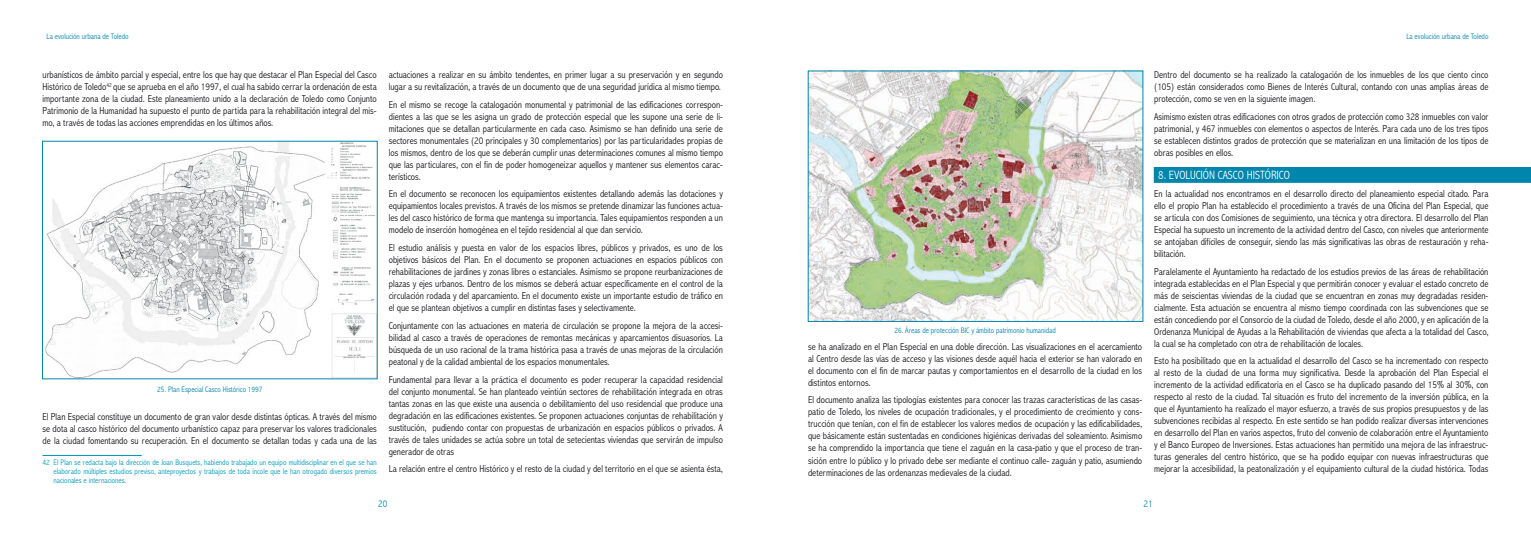
<style>
.page{position:relative;width:1531px;height:545px;background:#fff}
.page>*{position:absolute;margin:0;border:0;box-sizing:border-box;transform-origin:0 0}
.t1{font:300 condensed 12px "Abadi";color:#fff}
.t2{font:300 condensed 10px/12px "Abadi";color:#1a171c;text-align:justify}
.t3{font:300 condensed 10px "Abadi";color:#0085ad}
.t4{font:300 condensed 8px/9px "Abadi";color:#009abc;text-align:justify}
.t5{font:300 condensed 8px "Abadi";color:#0085ad}
</style>
<div class="page">
<div style="left:1154px;top:167px;width:377px;height:15px;background:#0085ad"></div>
<hr style="left:43px;top:455px;width:99px;height:1px;background:#009abc">
<img style="left:45px;top:143px;width:330px;height:233px">
<img style="left:810px;top:73px;width:331px;height:246px">
<p class="t5" style="left:47px;top:31px;width:84px">La evolución urbana de Toledo</p>
<p class="t5" style="left:1406px;top:32px;width:84px">La evolución urbana de Toledo</p>
<p class="t2" style="left:43px;top:68px;width:336px">urbanísticos de ámbito parcial y especial, entre los que hay que destacar el Plan Especial del Casco Histórico de Toledo<sup>42</sup> que se aprueba en el año 1997, el cual ha sabido cerrar la ordenación de esta importante zona de la ciudad. Este planeamiento unido a la declaración de Toledo como Conjunto Patrimonio de la Humanidad ha supuesto el punto de partida para la rehabilitación integral del mis&shy;mo, a través de todas las acciones emprendidas en los últimos años.</p>
<p class="t2" style="left:389px;top:68px;width:336px">actuaciones a realizar en su ámbito tendentes, en primer lugar a su preservación y en segundo lugar a su revitalización, a través de un documento que de una seguridad jurídica al mismo tiempo.</p>
<p class="t2" style="left:389px;top:98px;width:336px">En el mismo se recoge la catalogación monumental y patrimonial de las edificaciones correspon&shy;dientes a las que se les asigna un grado de protección especial que les supone una serie de li&shy;mitaciones que se detallan particularmente en cada caso. Asimismo se han definido una serie de sectores monumentales (20 principales y 30 complementarios) por las particularidades propias de los mismos, dentro de los que se deberán cumplir unas determinaciones comunes al mismo tiempo que las particulares, con el fin de poder homogeneizar aquellos y mantener sus elementos carac&shy;terísticos.</p>
<p class="t2" style="left:389px;top:188px;width:336px">En el documento se reconocen los equipamientos existentes detallando además las dotaciones y equipamientos locales previstos. A través de los mismos se pretende dinamizar las funciones actua&shy;les del casco histórico de forma que mantenga su importancia. Tales equipamientos responden a un modelo de inserción homogénea en el tejido residencial al que dan servicio.</p>
<p class="t2" style="left:389px;top:241px;width:336px">El estudio análisis y puesta en valor de los espacios libres, públicos y privados, es uno de los objetivos básicos del Plan. En el documento se proponen actuaciones en espacios públicos con rehabilitaciones de jardines y zonas libres o estanciales. Asimismo se propone reurbanizaciones de plazas y ejes urbanos. Dentro de los mismos se deberá actuar específicamente en el control de la circulación rodada y del aparcamiento. En el documento existe un importante estudio de tráfico en el que se plantean objetivos a cumplir en distintas fases y selectivamente.</p>
<p class="t2" style="left:389px;top:319px;width:336px">Conjuntamente con las actuaciones en materia de circulación se propone la mejora de la accesi&shy;bilidad al casco a través de operaciones de remontas mecánicas y aparcamientos disuasorios. La búsqueda de un uso racional de la trama histórica pasa a través de unas mejoras de la circulación peatonal y de la calidad ambiental de los espacios monumentales.</p>
<p class="t2" style="left:389px;top:373px;width:336px">Fundamental para llevar a la práctica el documento es poder recuperar la capacidad residencial del conjunto monumental. Se han planteado veintiún sectores de rehabilitación integrada en otras tantas zonas en las que existe una ausencia o debilitamiento del uso residencial que produce una degradación en las edificaciones existentes. Se proponen actuaciones conjuntas de rehabilitación y sustitución, pudiendo contar con propuestas de urbanización en espacios públicos o privados. A través de tales unidades se actúa sobre un total de setecientas viviendas que servirán de impulso generador de otras</p>
<p class="t2" style="left:389px;top:462px;width:336px">La relación entre el centro Histórico y el resto de la ciudad y del territorio en el que se asienta ésta,</p>
<p class="t2" style="left:1154px;top:68px;width:336px">Dentro del documento se ha realizado la catalogación de los inmuebles de los que ciento cinco (105) están considerados como Bienes de Interés Cultural, contando con unas amplias áreas de protección, como se ven en la siguiente imagen.</p>
<p class="t2" style="left:1154px;top:110px;width:336px">Asimismo existen otras edificaciones con otros grados de protección como 328 inmuebles con valor patrimonial, y 467 inmuebles con elementos o aspectos de Interés. Para cada uno de los tres tipos se establecen distintos grados de protección que se materializan en una limitación de los tipos de obras posibles en ellos.</p>
<p class="t1" style="left:1158px;top:168px;width:133px">8. EVOLUCIÓN CASCO HISTÓRICO</p>
<p class="t2" style="left:1154px;top:187px;width:336px">En la actualidad nos encontramos en el desarrollo directo del planeamiento especial citado. Para ello el propio Plan ha establecido el procedimiento a través de una Oficina del Plan Especial, que se articula con dos Comisiones de seguimiento, una técnica y otra directora. El desarrollo del Plan Especial ha supuesto un incremento de la actividad dentro del Casco, con niveles que anteriormente se antojaban difíciles de conseguir, siendo las más significativas las obras de restauración y reha&shy;bilitación.</p>
<p class="t2" style="left:1154px;top:265px;width:336px">Paralelamente el Ayuntamiento ha redactado de los estudios previos de las áreas de rehabilitación integrada establecidas en el Plan Especial y que permitirán conocer y evaluar el estado concreto de más de seiscientas viviendas de la ciudad que se encuentran en zonas muy degradadas residen&shy;cialmente. Esta actuación se encuentra al mismo tiempo coordinada con las subvenciones que se están concediendo por el Consorcio de la ciudad de Toledo, desde el año 2000, y en aplicación de la Ordenanza Municipal de Ayudas a la Rehabilitación de viviendas que afecta a la totalidad del Casco, la cual se ha completado con otra de rehabilitación de locales.</p>
<p class="t2" style="left:1154px;top:354px;width:336px">Esto ha posibilitado que en la actualidad el desarrollo del Casco se ha incrementado con respecto al resto de la ciudad de una forma muy significativa. Desde la aprobación del Plan Especial el incremento de la actividad edificatoria en el Casco se ha duplicado pasando del 15% al 30%, con respecto al resto de la ciudad. Tal situación es fruto del incremento de la inversión pública, en la que el Ayuntamiento ha realizado el mayor esfuerzo, a través de sus propios presupuestos y de las subvenciones recibidas al respecto. En este sentido se han podido realizar diversas intervenciones en desarrollo del Plan en varios aspectos, fruto del convenio de colaboración entre el Ayuntamiento y el Banco Europeo de Inversiones. Estas actuaciones han permitido una mejora de las infraestruc&shy;turas generales del centro histórico, que se ha podido equipar con nuevas infraestructuras que mejorar la accesibilidad, la peatonalización y el equipamiento cultural de la ciudad histórica. Todas</p>
<p class="t5" style="left:894px;top:326px;width:163px">26. Áreas de protección BIC y ámbito patrimonio humanidad</p>
<p class="t2" style="left:808px;top:340px;width:336px">se ha analizado en el Plan Especial en una doble dirección. Las visualizaciones en el acercamiento al Centro desde las vías de acceso y las visiones desde aquél hacia el exterior se han valorado en el documento con el fin de marcar pautas y comportamientos en el desarrollo de la ciudad en los distintos entornos.</p>
<p class="t2" style="left:808px;top:394px;width:336px">El documento analiza las tipologías existentes para conocer las trazas características de las casas&shy;patio de Toledo, los niveles de ocupación tradicionales, y el procedimiento de crecimiento y cons&shy;trucción que tenían, con el fin de establecer los valores medios de ocupación y las edificabilidades, que básicamente están sustentadas en condiciones higiénicas derivadas del soleamiento. Asimismo se ha comprendido la importancia que tiene el zaguán en la casa-patio y que el proceso de tran&shy;sición entre lo público y lo privado debe ser mediante el continuo calle- zaguán y patio, asumiendo determinaciones de las ordenanzas medievales de la ciudad.</p>
<p class="t5" style="left:157px;top:384px;width:107px">25. Plan Especial Casco Histórico 1997</p>
<p class="t2" style="left:43px;top:410px;width:336px">El Plan Especial constituye un documento de gran valor desde distintas ópticas. A través del mismo se dota al casco histórico del documento urbanístico capaz para preservar los valores tradicionales de la ciudad fomentando su recuperación. En el documento se detallan todas y cada una de las</p>
<p class="t4" style="left:54px;top:457px;width:325px;text-indent:-11px">42 El Plan se redacta bajo la dirección de Joan Busquets, habiendo trabajado un equipo multidisciplinar en el que se han elaborado múltiples estudios previso, anteproyectos y trabajos de toda íncole que le han otrogado diversos premios nacionales e internaciones.</p>
<p class="t3" style="left:378px;top:497px;width:11px">20</p>
<p class="t3" style="left:1143px;top:497px;width:11px">21</p>
</div>
